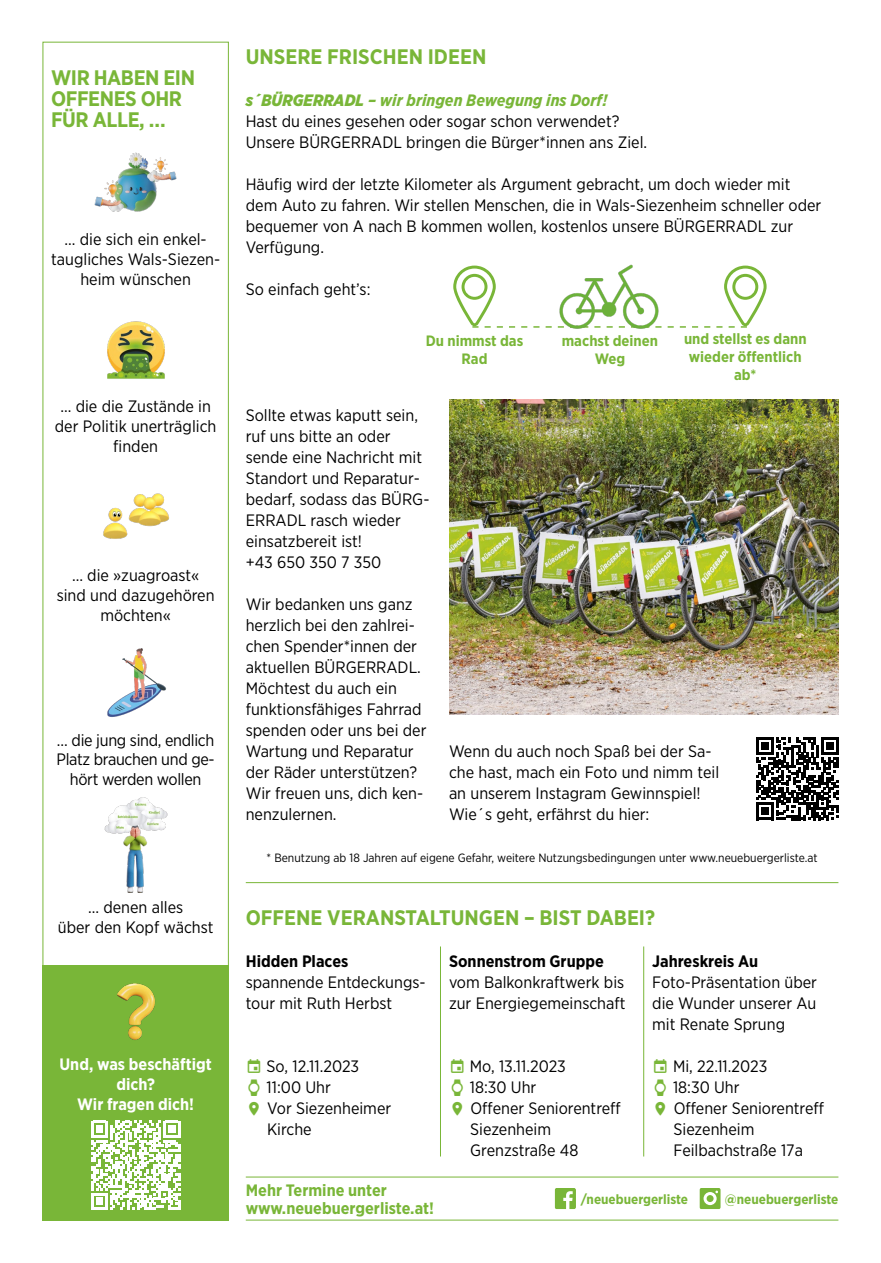
<style>
.page{position:relative;width:881px;height:1263px;background:#fff}
.page>*{position:absolute;margin:0;border:0;box-sizing:border-box;transform-origin:0 0}
.t1{font:700 21px "Gotham Narrow";color:#79b638}
.t2{font:700 21px/21px "Gotham Narrow";letter-spacing:-.02em;color:#79b638}
.t3{font:16.5px/21px "Gotham Narrow";color:#000}
.t4{font:16.5px/19.8px "Gotham Narrow";letter-spacing:-.02em;color:#000;text-align:center}
.t5{font:700 16.5px "Gotham Narrow";color:#000}
.t6{font:700 16.5px/18px "Gotham Narrow";color:#79b638}
.t7{font:700 16.5px/19.8px "Gotham Narrow";color:#fff;text-align:center}
.t8{font:700 15px/18px "Gotham Narrow";color:#79b638;text-align:center}
.t9{font:700 13.5px "Gotham Narrow";color:#79b638}
.t10{font:12px "Gotham Narrow";color:#000}
.s1{font-weight:900;font-style:italic;color:#79b638}
.s2{font-weight:700;font-style:italic;color:#79b638}
.s3{color:#79b638}
</style>
<div class="page">
<div style="left:43px;top:965px;width:186px;height:255px;background:#79b638"></div>
<div style="left:43px;top:42px;width:186px;height:1178px;border:1px solid #79b638"></div>
<img style="left:94px;top:152px;width:83px;height:60px">
<img style="left:103px;top:493px;width:66px;height:46px">
<img style="left:107px;top:648px;width:60px;height:69px">
<img style="left:104px;top:797px;width:64px;height:96px">
<img style="left:117px;top:983px;width:38px;height:57px">
<svg style="left:91px;top:1121px;width:89px;height:89px"></svg>
<svg style="left:756px;top:737px;width:82px;height:83px"></svg>
<hr style="left:246px;top:882px;width:592px;height:1px;background:#79b638">
<hr style="left:246px;top:1177px;width:592px;height:1px;background:#79b638">
<hr style="left:246px;top:1220px;width:592px;height:1px;background:#79b638">
<img style="left:449px;top:400px;width:389px;height:315px">
<svg style="left:453px;top:266px;width:313px;height:62px"></svg>
<hr style="left:440px;top:946px;width:1px;height:210px;background:#79b638">
<hr style="left:643px;top:946px;width:1px;height:210px;background:#79b638">
<img style="left:107px;top:321px;width:58px;height:58px">
<svg style="left:554px;top:1188px;width:21px;height:21px"></svg>
<svg style="left:699px;top:1188px;width:21px;height:21px"></svg>
<div style="left:706px;top:1195px;width:7px;height:7px;background:#79b638;border-radius:50%"></div>
<img style="left:549px;top:264px;width:121px;height:65px">
<p class="t2" style="left:51px;top:66px;width:145px">WIR HABEN EIN<br>OFFENES OHR<br>FÜR ALLE, …</p>
<p class="t3" style="left:51px;top:229px;width:170px;line-height:19.8px;text-align:center">… die sich ein enkel&shy;taugliches Wals-Siezen&shy;heim wünschen</p>
<p class="t3" style="left:55px;top:396px;width:163px;line-height:19.8px;text-align:center">… die die Zustände in der Politik unerträglich finden</p>
<p class="t3" style="left:57px;top:565px;width:159px;line-height:19.8px;text-align:center">… die »zuagroast« sind und dazugehören möchten«</p>
<p class="t4" style="left:56px;top:729px;width:160px">… die jung sind, endlich<br>Platz brauchen und ge&shy;hört werden wollen</p>
<p class="t3" style="left:58px;top:897px;width:157px;line-height:19.8px;text-align:center">… denen alles<br>über den Kopf wächst</p>
<p class="t7" style="left:59px;top:1054px;width:154px">Und, was beschäftigt dich?<br>Wir fragen dich!</p>
<p class="t1" style="left:246px;top:43px;width:242px">UNSERE FRISCHEN IDEEN</p>
<p class="t3" style="left:246px;top:89px;width:402px"><span class="s1">s´BÜRGERRADL</span> <span class="s2">– wir bringen Bewegung ins Dorf!<br></span>Hast du eines gesehen oder sogar schon verwendet?<br>Unsere BÜRGERRADL bringen die Bürger*innen ans Ziel.</p>
<p class="t3" style="left:246px;top:173px;width:577px">Häufig wird der letzte Kilometer als Argument gebracht, um doch wieder mit dem Auto zu fahren. Wir stellen Menschen, die in Wals-Siezenheim schneller oder bequemer von A nach B kommen wollen, kostenlos unsere BÜRGERRADL zur Verfügung.</p>
<p class="t3" style="left:246px;top:278px;width:126px">So einfach geht’s:</p>
<p class="t8" style="left:425px;top:332px;width:99px">Du nimmst das<br>Rad</p>
<p class="t8" style="left:561px;top:332px;width:98px">machst deinen<br>Weg</p>
<p class="t8" style="left:683px;top:329px;width:124px">und stellst es dann wieder öffentlich ab*</p>
<p class="t3" style="left:246px;top:404px;width:185px">Sollte etwas kaputt sein, ruf uns bitte an oder sende eine Nachricht mit<br>Standort und Reparatur&shy;bedarf, sodass das BÜRG-<br>ERRADL rasch wieder einsatzbereit ist!<br>+43 650 350 7 350</p>
<p class="t3" style="left:246px;top:593px;width:182px">Wir bedanken uns ganz herzlich bei den zahlrei&shy;chen Spender*innen der aktuellen BÜRGERRADL.<br>Möchtest du auch ein funktionsfähiges Fahrrad spenden oder uns bei der<br>Wartung und Reparatur der Räder unterstützen?<br>Wir freuen uns, dich ken&shy;nenzulernen.</p>
<p class="t3" style="left:449px;top:740px;width:272px">Wenn du auch noch Spaß bei der Sa&shy;che hast, mach ein Foto und nimm teil an unserem Instagram Gewinnspiel!<br>Wie´s geht, erfährst du hier:</p>
<p class="t10" style="left:266px;top:850px;width:552px">* Benutzung ab 18 Jahren auf eigene Gefahr, weitere Nutzungsbedingungen unter www.neuebuergerliste.at</p>
<p class="t1" style="left:246px;top:904px;width:411px">OFFENE VERANSTALTUNGEN – BIST DABEI?</p>
<p class="t5" style="left:246px;top:950px;width:104px">Hidden Places</p>
<p class="t3" style="left:246px;top:971px;width:181px">spannende Entdeckungs&shy;tour mit Ruth Herbst</p>
<p class="t3" style="left:246px;top:1055px;width:115px"><span class="s3">❖■▼</span> So, 12.11.2023</p>
<p class="t3" style="left:246px;top:1076px;width:87px"><span class="s3">▼</span> 11:00 Uhr</p>
<p class="t3" style="left:267px;top:1097px;width:126px;text-indent:-21px"><span class="s3">●□▼□■□■</span> Vor Siezenheimer<br>Kirche</p>
<p class="t6" style="left:246px;top:1181px;width:190px">Mehr Termine unter www.neuebuergerliste.at!</p>
<p class="t5" style="left:449px;top:950px;width:156px">Sonnenstrom Gruppe</p>
<p class="t3" style="left:449px;top:971px;width:178px">vom Balkonkraftwerk bis zur Energiegemeinschaft</p>
<p class="t3" style="left:449px;top:1055px;width:118px"><span class="s3">❖■▼</span> Mo, 13.11.2023</p>
<p class="t3" style="left:449px;top:1076px;width:89px"><span class="s3">▼</span> 18:30 Uhr</p>
<p class="t3" style="left:470px;top:1097px;width:152px;text-indent:-21px"><span class="s3">●□▼□■□■</span> Offener Seniorentreff<br>Siezenheim<br>Grenzstraße 48</p>
<p class="t5" style="left:652px;top:950px;width:107px">Jahreskreis Au</p>
<p class="t3" style="left:652px;top:971px;width:166px;text-align:justify">Foto-Präsentation über die Wunder unserer Au mit Renate Sprung</p>
<p class="t3" style="left:652px;top:1055px;width:117px"><span class="s3">❖■▼</span> Mi, 22.11.2023</p>
<p class="t3" style="left:652px;top:1076px;width:89px"><span class="s3">▼</span> 18:30 Uhr</p>
<p class="t3" style="left:673px;top:1097px;width:152px;text-indent:-21px"><span class="s3">●□▼□■□■</span> Offener Seniorentreff<br>Siezenheim<br>Feilbachstraße 17a</p>
<p class="t9" style="left:580px;top:1190px;width:109px">/neuebuergerliste</p>
<p class="t9" style="left:724px;top:1190px;width:115px">@neuebuergerliste</p>
</div>
